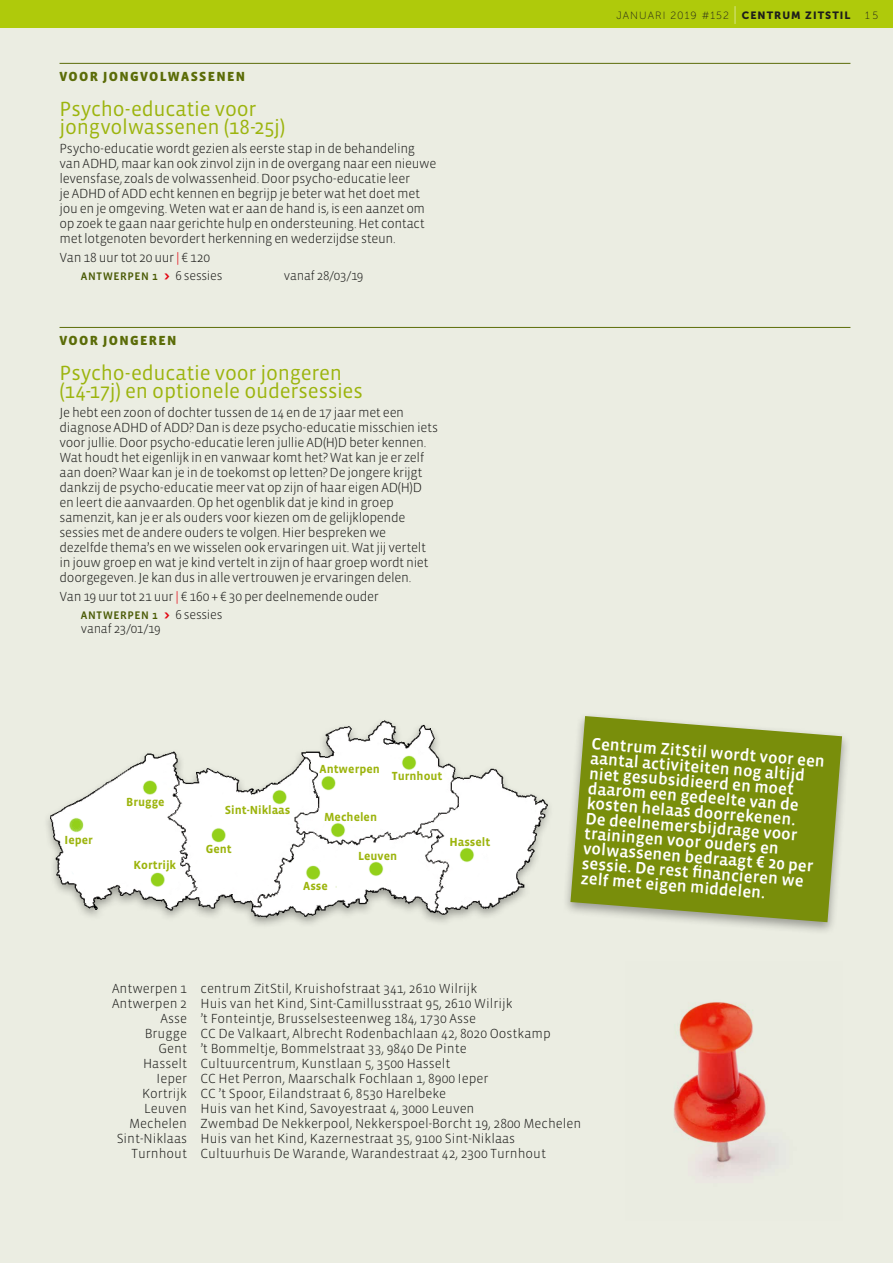
<style>
.page{position:relative;width:893px;height:1263px;background:#ebede2}
.page>*{position:absolute;margin:0;border:0;box-sizing:border-box;transform-origin:0 0}
.t1{font:21px/18px "Vista Sans";letter-spacing:-.01em;color:#9cb40d}
.t2{font:16.8px/15px "Vista Sans Med";color:#fff}
.t3{font:300 13.5px/15px "Vista Sans";letter-spacing:-.015em;color:#1d1d1b}
.t4{font:900 13.5px "Vista Sans";letter-spacing:.095em;color:#5b6c08}
.t5{font:300 13.05px "Vista Sans";letter-spacing:-.025em;color:#1d1d1b}
.t6{font:700 12px "Vista Sans";color:#9cb40d}
.t7{font:11.25px "Vista Sans Med";letter-spacing:.05em;color:#4a5a05}
.t8{font:10.5px "Museo Sans 100";letter-spacing:.1em;color:#1d1d1b}
.s1{color:#e30613}
.s2{font-family:"Vista Sans";font-weight:900;font-size:13.05px;color:#e30613}
.s3{font-family:"Vista Sans";font-weight:300;font-size:13.05px;color:#1d1d1b}
.s4{font-size:18.9px;color:#fff}
.s5{font-family:"Museo Sans 900"}
</style>
<div class="page">
<div style="left:0;top:0;width:893px;height:28px;background:#afca0b"></div>
<hr style="left:60px;top:63px;width:790px;height:1px;background:#5b6c08">
<hr style="left:60px;top:327px;width:790px;height:1px;background:#5b6c08">
<img style="left:51px;top:720px;width:498px;height:205px">
<div style="left:561px;top:711px;width:290px;height:224px;background:#1d1d1b;opacity:.4"></div>
<svg style="left:570px;top:716px;width:272px;height:206px;background:#869927"></svg>
<img style="left:673px;top:1002px;width:102px;height:176px">
<p class="t4" style="left:60px;top:69px;width:187px">VOOR JONGVOLWASSENEN</p>
<h1 class="t1" style="left:60px;top:100px;width:227px">Psycho-educatie voor jongvolwassenen (18-25j)</h1>
<p class="t3" style="left:60px;top:141px;width:378px">Psycho-educatie wordt gezien als eerste stap in de behandeling van ADHD, maar kan ook zinvol zijn in de overgang naar een nieuwe levensfase, zoals de volwassenheid. Door psycho-educatie leer<br>je ADHD of ADD echt kennen en begrijp je beter wat het doet met jou en je omgeving. Weten wat er aan de hand is, is een aanzet om op zoek te gaan naar gerichte hulp en ondersteuning. Het contact met lotgenoten bevordert herkenning en wederzijdse steun.</p>
<p class="t3" style="left:60px;top:250px;width:152px">Van 18 uur tot 20 uur <span class="s1">|</span> € 120</p>
<p class="t7" style="left:81px;top:270px;width:143px">ANTWERPEN 1 <span class="s2">&gt;</span> <span class="s3">6 sessies</span></p>
<p class="t5" style="left:284px;top:269px;width:81px">vanaf 28/03/19</p>
<p class="t4" style="left:60px;top:333px;width:118px">VOOR JONGEREN</p>
<h1 class="t1" style="left:60px;top:364px;width:305px">Psycho-educatie voor jongeren (14-17j) en optionele oudersessies</h1>
<p class="t3" style="left:60px;top:405px;width:380px">Je hebt een zoon of dochter tussen de 14 en de 17 jaar met een diagnose ADHD of ADD? Dan is deze psycho-educatie misschien iets voor jullie. Door psycho-educatie leren jullie AD(H)D beter kennen.<br>Wat houdt het eigenlijk in en vanwaar komt het? Wat kan je er zelf aan doen? Waar kan je in de toekomst op letten? De jongere krijgt dankzij de psycho-educatie meer vat op zijn of haar eigen AD(H)D en leert die aanvaarden. Op het ogenblik dat je kind in groep samenzit, kan je er als ouders voor kiezen om de gelijklopende sessies met de andere ouders te volgen. Hier bespreken we dezelfde thema’s en we wisselen ook ervaringen uit. Wat jij vertelt in jouw groep en wat je kind vertelt in zijn of haar groep wordt niet doorgegeven. Je kan dus in alle vertrouwen je ervaringen delen.</p>
<p class="t3" style="left:60px;top:590px;width:321px">Van 19 uur tot 21 uur <span class="s1">|</span> € 160 + € 30 per deelnemende ouder</p>
<p class="t7" style="left:81px;top:610px;width:143px">ANTWERPEN 1 <span class="s2">&gt;</span> <span class="s3">6 sessies</span></p>
<p class="t5" style="left:81px;top:621px;width:81px">vanaf 23/01/19</p>
<p class="t6" style="left:65px;top:834px;width:30px">Ieper</p>
<p class="t6" style="left:126px;top:795px;width:40px">Brugge</p>
<p class="t6" style="left:134px;top:859px;width:44px">Kortrijk</p>
<p class="t6" style="left:225px;top:804px;width:67px">Sint-Niklaas</p>
<p class="t6" style="left:206px;top:842px;width:28px">Gent</p>
<p class="t6" style="left:319px;top:763px;width:62px">Antwerpen</p>
<p class="t6" style="left:392px;top:770px;width:52px">Turnhout</p>
<p class="t6" style="left:324px;top:811px;width:55px">Mechelen</p>
<p class="t6" style="left:358px;top:850px;width:41px">Leuven</p>
<p class="t6" style="left:449px;top:836px;width:42px">Hasselt</p>
<p class="t6" style="left:303px;top:880px;width:26px">Asse</p>
<p class="t8" style="left:616px;top:10px;width:236px">JANUARI 2019 #152 <span class="s4">|</span> <span class="s5">CENTRUM ZITSTIL</span></p>
<p class="t8" style="left:865px;top:10px;width:14px">15</p>
<p class="t2" style="left:591px;top:737px;width:237px;rotate:4deg">Centrum ZitStil wordt voor een aantal activiteiten nog altijd niet gesubsidieerd en moet daarom een gedeelte van de kosten helaas doorrekenen.<br>De deelnemersbijdrage voor trainingen voor ouders en volwassenen bedraagt € 20 per sessie. De rest fi nancieren we zelf met eigen middelen.</p>
<p class="t3" style="left:112px;top:981px;width:367px">Antwerpen 1 centrum ZitStil, Kruishofstraat 341, 2610 Wilrijk</p>
<p class="t3" style="left:112px;top:996px;width:402px">Antwerpen 2 Huis van het Kind, Sint-Camillusstraat 95, 2610 Wilrijk</p>
<p class="t3" style="left:161px;top:1011px;width:317px">Asse ’t Fonteintje, Brusselsesteenweg 184, 1730 Asse</p>
<p class="t3" style="left:145px;top:1026px;width:407px">Brugge CC De Valkaart, Albrecht Rodenbachlaan 42, 8020 Oostkamp</p>
<p class="t3" style="left:158px;top:1041px;width:310px">Gent ’t Bommeltje, Bommelstraat 33, 9840 De Pinte</p>
<p class="t3" style="left:143px;top:1056px;width:309px">Hasselt Cultuurcentrum, Kunstlaan 5, 3500 Hasselt</p>
<p class="t3" style="left:157px;top:1071px;width:333px">Ieper CC Het Perron, Maarschalk Fochlaan 1, 8900 Ieper</p>
<p class="t3" style="left:142px;top:1086px;width:306px">Kortrijk CC ’t Spoor, Eilandstraat 6, 8530 Harelbeke</p>
<p class="t3" style="left:144px;top:1101px;width:332px">Leuven Huis van het Kind, Savoyestraat 4, 3000 Leuven</p>
<p class="t3" style="left:129px;top:1116px;width:454px">Mechelen Zwembad De Nekkerpool, Nekkerspoel-Borcht 19, 2800 Mechelen</p>
<p class="t3" style="left:117px;top:1131px;width:400px">Sint-Niklaas Huis van het Kind, Kazernestraat 35, 9100 Sint-Niklaas</p>
<p class="t3" style="left:132px;top:1146px;width:416px">Turnhout Cultuurhuis De Warande, Warandestraat 42, 2300 Turnhout</p>
</div>
